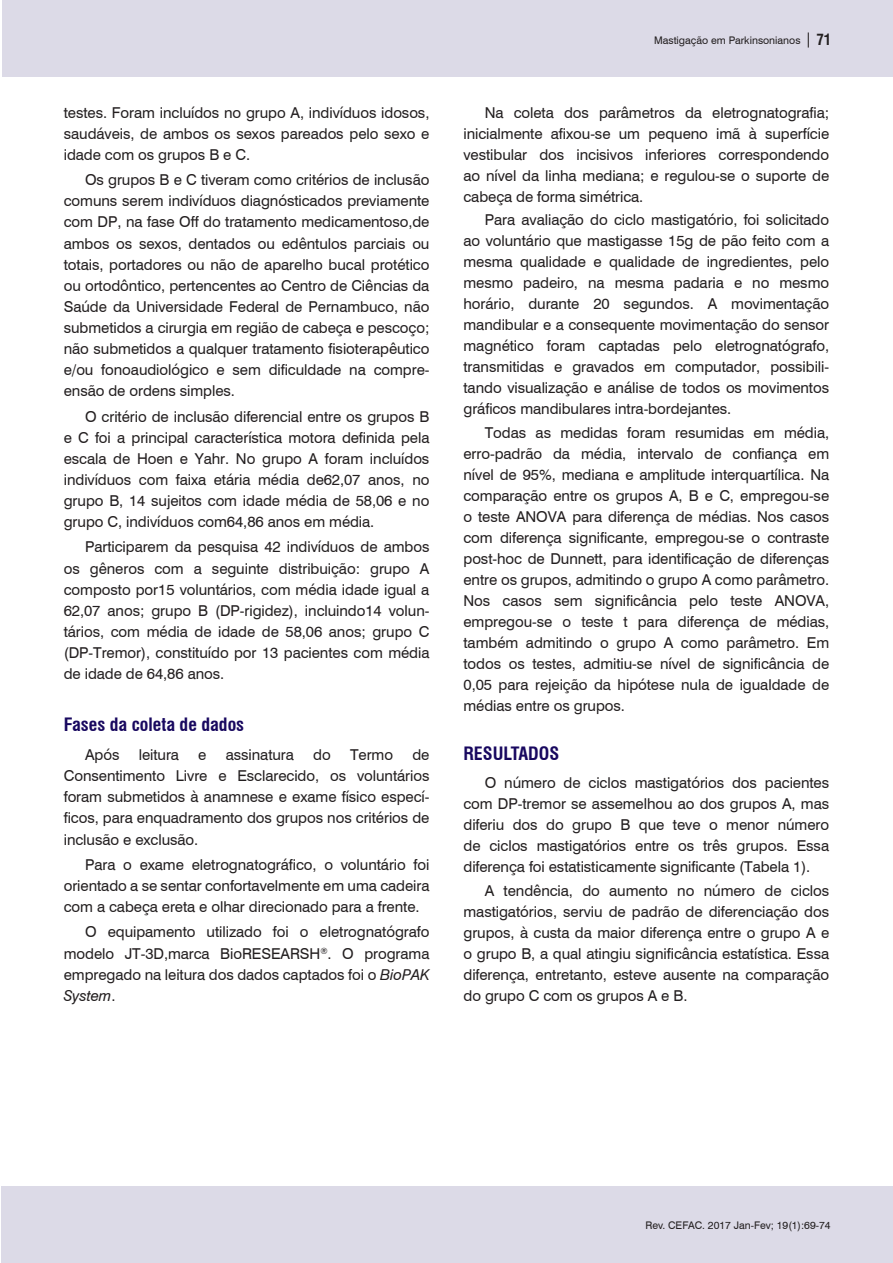
<style>
.page{position:relative;width:893px;height:1263px;background:#fff}
.page>*{position:absolute;margin:0;border:0;box-sizing:border-box;transform-origin:0 0}
.Nivel_2{font:700 condensed 18px "Swiss 721 BT";color:#18085f}
.Nivel_1{font:700 condensed 18px "Swiss 721 BT";color:#18085f}
.Corpo_do_texto{font:15px/21px "Swiss 721 BT";letter-spacing:-.005em;color:#231f20;text-align:justify}
.Legenda_b_direito-i{font:10.5px "Swiss 721 BT";color:#231f20}
.Cabeço_título_direi{font:10.5px "Swiss 721 BT";color:#231f20}
.s1{font-style:italic}
.s2{font-size:15px}
.s3{font-weight:700;font-stretch:condensed;font-size:15px}
</style>
<div class="page">
<div style="left:1px;top:1186px;width:892px;height:77px;background:#dcdae7"></div>
<div style="left:2px;top:0;width:891px;height:77px;background:#dcdae7"></div>
<p class="Corpo_do_texto" style="left:64px;top:101px;width:367px">testes. Foram incluídos no grupo A, indivíduos idosos, saudáveis, de ambos os sexos pareados pelo sexo e idade com os grupos B e C.</p>
<p class="Corpo_do_texto" style="left:64px;top:169px;width:367px;text-indent:21px">Os grupos B e C tiveram como critérios de inclusão comuns serem indivíduos diagnósticados previamente com DP, na fase Off do tratamento medicamentoso,de ambos os sexos, dentados ou edêntulos parciais ou totais, portadores ou não de aparelho bucal protético ou ortodôntico, pertencentes ao Centro de Ciências da Saúde da Universidade Federal de Pernambuco, não submetidos a cirurgia em região de cabeça e pescoço; não submetidos a qualquer tratamento fisioterapêutico e/ou fonoaudiológico e sem dificuldade na compre&shy;ensão de ordens simples.</p>
<p class="Corpo_do_texto" style="left:64px;top:405px;width:367px;text-indent:21px">O critério de inclusão diferencial entre os grupos B e C foi a principal característica motora definida pela escala de Hoen e Yahr. No grupo A foram incluídos indivíduos com faixa etária média de62,07 anos, no grupo B, 14 sujeitos com idade média de 58,06 e no grupo C, indivíduos com64,86 anos em média.</p>
<p class="Corpo_do_texto" style="left:64px;top:536px;width:367px;text-indent:21px">Participarem da pesquisa 42 indivíduos de ambos os gêneros com a seguinte distribuição: grupo A composto por15 voluntários, com média idade igual a 62,07 anos; grupo B (DP-rigidez), incluindo14 volun&shy;tários, com média de idade de 58,06 anos; grupo C (DP-Tremor), constituído por 13 pacientes com média de idade de 64,86 anos.</p>
<p class="Nivel_2" style="left:64px;top:713px;width:182px">Fases da coleta de dados</p>
<p class="Corpo_do_texto" style="left:85px;top:744px;width:36px">Após</p>
<p class="Corpo_do_texto" style="left:139px;top:744px;width:42px">leitura</p>
<p class="Corpo_do_texto" style="left:198px;top:744px;width:10px">e</p>
<p class="Corpo_do_texto" style="left:226px;top:744px;width:70px">assinatura</p>
<p class="Corpo_do_texto" style="left:313px;top:744px;width:19px">do</p>
<p class="Corpo_do_texto" style="left:350px;top:744px;width:45px">Termo</p>
<p class="Corpo_do_texto" style="left:64px;top:744px;width:367px;text-indent:349px">de Consentimento Livre e Esclarecido, os voluntários foram submetidos à anamnese e exame físico especí&shy;ficos, para enquadramento dos grupos nos critérios de inclusão e exclusão.</p>
<p class="Corpo_do_texto" style="left:64px;top:853px;width:367px;text-indent:21px">Para o exame eletrognatográfico, o voluntário foi orientado a se sentar confortavelmente em uma cadeira com a cabeça ereta e olhar direcionado para a frente.</p>
<p class="Corpo_do_texto" style="left:64px;top:921px;width:367px;text-indent:21px">O equipamento utilizado foi o eletrognatógrafo modelo JT-3D,marca BioRESEARSH<sup>®</sup>. O programa empregado na leitura dos dados captados foi o <span class="s1">BioPAK System</span>.</p>
<p class="Cabeço_título_direi" style="left:654px;top:33px;width:179px">Mastigação em Parkinsonianos <span class="s2">|</span> <span class="s3">71</span></p>
<p class="Corpo_do_texto" style="left:463px;top:101px;width:367px;text-indent:21px">Na coleta dos parâmetros da eletrognatografia; inicialmente afixou-se um pequeno imã à superfície vestibular dos incisivos inferiores correspondendo ao nível da linha mediana; e regulou-se o suporte de cabeça de forma simétrica.</p>
<p class="Corpo_do_texto" style="left:463px;top:209px;width:367px;text-indent:21px">Para avaliação do ciclo mastigatório, foi solicitado ao voluntário que mastigasse 15g de pão feito com a mesma qualidade e qualidade de ingredientes, pelo mesmo padeiro, na mesma padaria e no mesmo horário, durante 20 segundos. A movimentação mandibular e a consequente movimentação do sensor magnético foram captadas pelo eletrognatógrafo, transmitidas e gravados em computador, possibili&shy;tando visualização e análise de todos os movimentos gráficos mandibulares intra-bordejantes.</p>
<p class="Corpo_do_texto" style="left:463px;top:421px;width:367px;text-indent:21px">Todas as medidas foram resumidas em média, erro-padrão da média, intervalo de confiança em nível de 95%, mediana e amplitude interquartílica. Na comparação entre os grupos A, B e C, empregou-se o teste ANOVA para diferença de médias. Nos casos com diferença significante, empregou-se o contraste post-hoc de Dunnett, para identificação de diferenças entre os grupos, admitindo o grupo A como parâmetro.<br>Nos casos sem significância pelo teste ANOVA, empregou-se o teste t para diferença de médias, também admitindo o grupo A como parâmetro. Em todos os testes, admitiu-se nível de significância de 0,05 para rejeição da hipótese nula de igualdade de médias entre os grupos.</p>
<p class="Nivel_1" style="left:463px;top:743px;width:97px">RESULTADOS</p>
<p class="Corpo_do_texto" style="left:463px;top:772px;width:367px;text-indent:21px">O número de ciclos mastigatórios dos pacientes com DP-tremor se assemelhou ao dos grupos A, mas diferiu dos do grupo B que teve o menor número de ciclos mastigatórios entre os três grupos. Essa diferença foi estatisticamente significante (Tabela 1).</p>
<p class="Corpo_do_texto" style="left:463px;top:879px;width:367px;text-indent:21px">A tendência, do aumento no número de ciclos mastigatórios, serviu de padrão de diferenciação dos grupos, à custa da maior diferença entre o grupo A e o grupo B, a qual atingiu significância estatística. Essa diferença, entretanto, esteve ausente na comparação do grupo C com os grupos A e B.</p>
<p class="Legenda_b_direito-i" style="left:645px;top:1218px;width:187px">Rev. CEFAC. 2017 Jan-Fev; 19(1):69-74</p>
</div>
